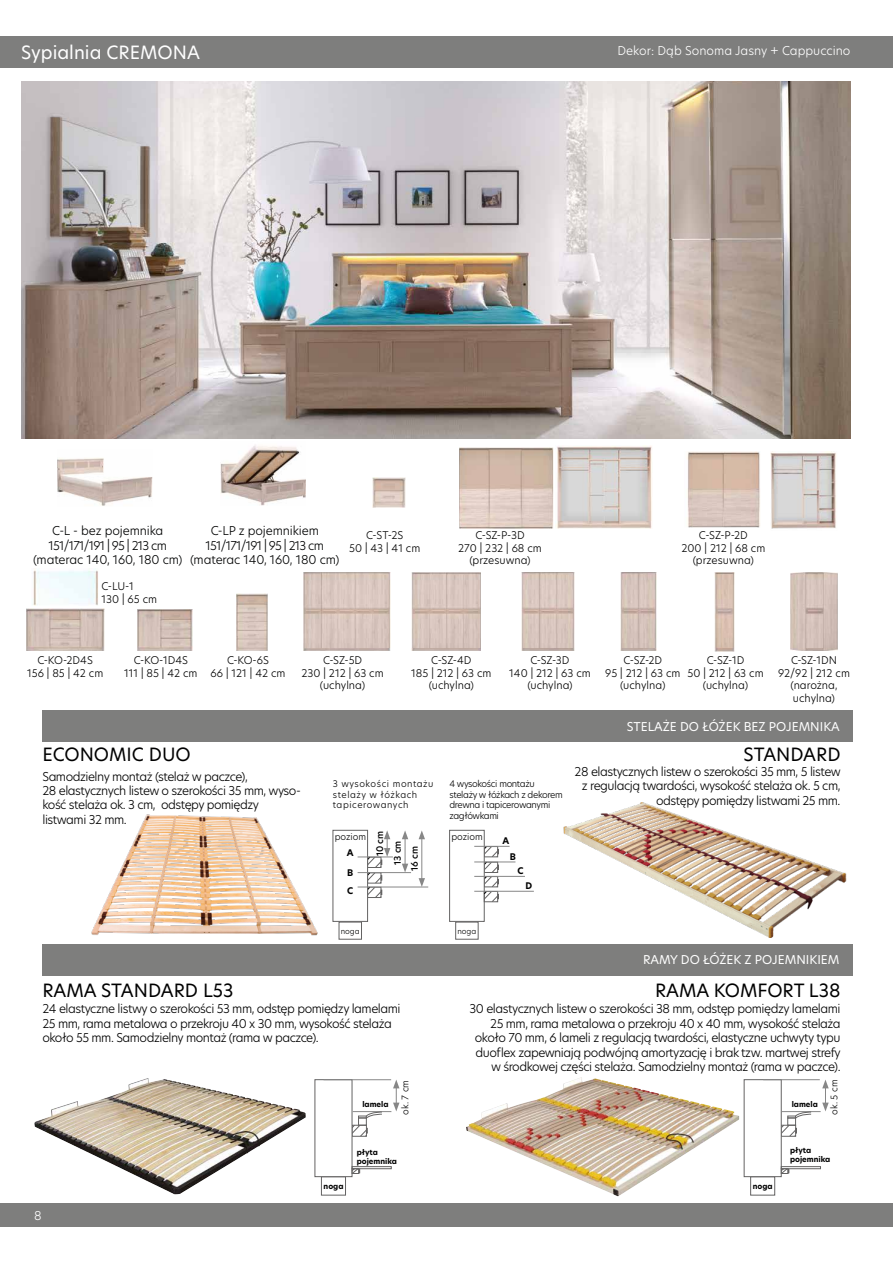
<style>
.page{position:relative;width:893px;height:1263px;background:#fff}
.page>*{position:absolute;margin:0;border:0;box-sizing:border-box;transform-origin:0 0}
.t1{font:18px "New Hero";color:#000}
.t2{font:18px "New Hero";color:#fff}
.t3{font:300 12px/14.4px "New Hero";letter-spacing:-.04em;color:#000}
.t4{font:300 12px/14.4px "New Hero";letter-spacing:-.01em;color:#010202;text-align:center}
.t5{font:12px "New Hero";color:#fff}
.t6{font:300 12px "New Hero";color:#fff}
.t7{font:300 10.5px/12.6px "New Hero";color:#000;text-align:center}
.t8{font:300 9px/10.8px "New Hero";letter-spacing:-.04em;color:#000}
.t9{font:300 9px/10.8px "New Hero";letter-spacing:.06em;color:#000}
.t10{font:500 9px/17.9px "New Hero";color:#000}
.t11{font:700 9px/18.6px "New Hero";color:#000}
.t12{font:700 7.5px/9px "New Hero";color:#000}
.t13{font:300 7.5px "New Hero";color:#000}
</style>
<div class="page">
<div style="left:0;top:1203px;width:893px;height:24px;background:#7e7e7d"></div>
<img style="left:466px;top:1077px;width:273px;height:119px">
<img style="left:34px;top:1078px;width:272px;height:116px">
<img style="left:563px;top:802px;width:283px;height:136px">
<img style="left:92px;top:814px;width:226px;height:122px">
<img style="left:32px;top:569px;width:66px;height:37px">
<div style="left:0;top:36px;width:893px;height:31px;background:#7e7e7d"></div>
<div style="left:42px;top:710px;width:811px;height:32px;background:#7e7e7d"></div>
<div style="left:42px;top:944px;width:811px;height:31px;background:#7e7e7d"></div>
<img style="left:21px;top:81px;width:829px;height:357px">
<img style="left:221px;top:445px;width:85px;height:60px">
<img style="left:57px;top:458px;width:95px;height:48px">
<img style="left:373px;top:477px;width:32px;height:30px">
<img style="left:137px;top:609px;width:55px;height:42px">
<img style="left:687px;top:452px;width:73px;height:75px">
<img style="left:459px;top:448px;width:94px;height:80px">
<img style="left:236px;top:594px;width:32px;height:57px">
<img style="left:26px;top:609px;width:78px;height:42px">
<img style="left:303px;top:572px;width:87px;height:79px">
<img style="left:412px;top:572px;width:69px;height:79px">
<img style="left:522px;top:572px;width:52px;height:79px">
<img style="left:620px;top:572px;width:36px;height:79px">
<img style="left:715px;top:572px;width:19px;height:79px">
<img style="left:790px;top:572px;width:48px;height:79px">
<img style="left:556px;top:446px;width:96px;height:82px">
<img style="left:770px;top:452px;width:66px;height:77px">
<div style="left:321px;top:1176px;width:25px;height:19px;border:1px solid #646363"></div>
<svg style="left:352px;top:1125px;width:15px;height:12px"></svg>
<svg style="left:393px;top:1080px;width:6px;height:31px"></svg>
<div style="left:315px;top:1079px;width:37px;height:98px;background:#fff"></div>
<hr style="left:353px;top:1111px;width:38px;height:1px;background:#878787">
<div style="left:358px;top:1118px;width:8px;height:7px;border:1px solid #646363"></div>
<svg style="left:352px;top:1169px;width:8px;height:5px"></svg>
<div style="left:352px;top:1166px;width:39px;height:3px;border:1px solid #646363"></div>
<svg style="left:358px;top:1112px;width:24px;height:6px"></svg>
<hr style="left:323px;top:1079px;width:68px;height:1px;background:#878787">
<div style="left:750px;top:1176px;width:25px;height:19px;border:1px solid #646363"></div>
<svg style="left:781px;top:1125px;width:16px;height:12px"></svg>
<svg style="left:822px;top:1080px;width:7px;height:31px"></svg>
<div style="left:744px;top:1079px;width:37px;height:98px;background:#fff;border:1px solid #646363"></div>
<hr style="left:782px;top:1111px;width:39px;height:1px;background:#878787">
<div style="left:788px;top:1118px;width:8px;height:7px;border:1px solid #646363"></div>
<svg style="left:781px;top:1169px;width:8px;height:5px"></svg>
<div style="left:781px;top:1166px;width:40px;height:3px;border:1px solid #646363"></div>
<svg style="left:788px;top:1112px;width:23px;height:6px"></svg>
<hr style="left:763px;top:1079px;width:57px;height:1px;background:#878787">
<svg style="left:368px;top:830px;width:22px;height:68px"></svg>
<svg style="left:402px;top:830px;width:6px;height:42px"></svg>
<hr style="left:422px;top:837px;width:1px;height:43px;background:#878787">
<svg style="left:419px;top:830px;width:6px;height:9px"></svg>
<svg style="left:419px;top:878px;width:6px;height:9px"></svg>
<div style="left:333px;top:830px;width:35px;height:91px;background:#fff;border:1px solid #646363"></div>
<hr style="left:358px;top:857px;width:35px;height:1px;background:#878787">
<hr style="left:358px;top:872px;width:53px;height:1px;background:#878787">
<hr style="left:358px;top:887px;width:70px;height:1px;background:#878787">
<div style="left:449px;top:830px;width:35px;height:91px;background:#fff;border:1px solid #646363"></div>
<hr style="left:474px;top:846px;width:36px;height:1px;background:#878787">
<hr style="left:474px;top:862px;width:41px;height:1px;background:#878787">
<hr style="left:474px;top:876px;width:51px;height:1px;background:#878787">
<svg style="left:484px;top:846px;width:15px;height:56px"></svg>
<hr style="left:474px;top:891px;width:60px;height:1px;background:#878787">
<h1 class="t2" style="left:21px;top:40px;width:180px">Sypialnia CREMONA</h1>
<p class="t6" style="left:617px;top:43px;width:234px">Dekor: Dąb Sonoma Jasny + Cappuccino</p>
<p class="t4" style="left:33px;top:523px;width:151px">C-L - bez pojemnika<br>151/171/191 | 95 | 213 cm (materac 140, 160, 180 cm)</p>
<p class="t4" style="left:190px;top:523px;width:151px">C-LP z pojemnikiem<br>151/171/191 | 95 | 213 cm (materac 140, 160, 180 cm)</p>
<p class="t7" style="left:102px;top:580px;width:57px;text-align:left">C-LU-1<br>130 | 65 cm</p>
<p class="t7" style="left:349px;top:528px;width:73px">C-ST-2S<br>50 | 43 | 41 cm</p>
<p class="t7" style="left:458px;top:528px;width:85px">C-SZ-P-3D<br>270 | 232 | 68 cm (przesuwna)</p>
<p class="t7" style="left:681px;top:528px;width:85px">C-SZ-P-2D<br>200 | 212 | 68 cm (przesuwna)</p>
<p class="t7" style="left:27px;top:654px;width:78px">C-KO-2D4S<br>156 | 85 | 42 cm</p>
<p class="t7" style="left:124px;top:654px;width:75px">C-KO-1D4S<br>111 | 85 | 42 cm</p>
<p class="t7" style="left:211px;top:654px;width:76px">C-KO-6S<br>66 | 121 | 42 cm</p>
<p class="t7" style="left:302px;top:654px;width:84px">C-SZ-5D<br>230 | 212 | 63 cm (uchylna)</p>
<p class="t7" style="left:411px;top:654px;width:82px">C-SZ-4D<br>185 | 212 | 63 cm (uchylna)</p>
<p class="t7" style="left:509px;top:654px;width:83px">C-SZ-3D<br>140 | 212 | 63 cm (uchylna)</p>
<p class="t7" style="left:605px;top:654px;width:77px">C-SZ-2D<br>95 | 212 | 63 cm (uchylna)</p>
<p class="t7" style="left:687px;top:654px;width:78px">C-SZ-1D<br>50 | 212 | 63 cm (uchylna)</p>
<p class="t7" style="left:778px;top:654px;width:73px">C-SZ-1DN<br>92/92 | 212 cm (narożna, uchylna)</p>
<p class="t5" style="left:627px;top:718px;width:215px">STELAŻE DO ŁÓŻEK BEZ POJEMNIKA</p>
<h1 class="t1" style="left:42px;top:742px;width:150px">ECONOMIC DUO</h1>
<h1 class="t1" style="left:744px;top:742px;width:98px">STANDARD</h1>
<p class="t3" style="left:42px;top:769px;width:260px">Samodzielny montaż (stelaż w paczce),<br>28 elastycznych listew o szerokości 35 mm, wyso&shy;kość stelaża ok. 3 cm, odstępy pomiędzy listwami 32 mm.</p>
<p class="t9" style="left:333px;top:778px;width:102px">3 wysokości montażu stelaży w łóżkach tapicerowanych</p>
<p class="t8" style="left:449px;top:778px;width:115px">4 wysokości montażu stelaży w łóżkach z dekorem drewna i tapicerowanymi zagłówkami</p>
<p class="t8" style="left:335px;top:831px;width:33px">poziom</p>
<p class="t11" style="left:347px;top:843px;width:8px">A</p>
<p class="t11" style="left:347px;top:863px;width:8px">B<br>C</p>
<p class="t10" style="left:371px;top:865px;width:36px;text-indent:9px;rotate:-90deg">10 cm<br>13 cm</p>
<p class="t10" style="left:405px;top:871px;width:26px;rotate:-90deg">16 cm</p>
<p class="t8" style="left:451px;top:831px;width:33px">poziom</p>
<p class="t11" style="left:502px;top:832px;width:8px">A</p>
<p class="t11" style="left:510px;top:847px;width:8px">B</p>
<p class="t11" style="left:518px;top:862px;width:8px">C</p>
<p class="t11" style="left:526px;top:876px;width:8px">D</p>
<p class="t3" style="left:575px;top:764px;width:268px;text-align:right">28 elastycznych listew o szerokości 35 mm, 5 listew z regulacją twardości, wysokość stelaża ok. 5 cm, odstępy pomiędzy listwami 25 mm.</p>
<p class="t13" style="left:341px;top:926px;width:20px">noga</p>
<p class="t13" style="left:457px;top:926px;width:20px">noga</p>
<p class="t5" style="left:643px;top:952px;width:198px">RAMY DO ŁÓŻEK Z POJEMNIKIEM</p>
<h1 class="t1" style="left:42px;top:978px;width:193px">RAMA STANDARD L53</h1>
<h1 class="t1" style="left:655px;top:978px;width:187px">RAMA KOMFORT L38</h1>
<p class="t3" style="left:42px;top:1001px;width:360px">24 elastyczne listwy o szerokości 53 mm, odstęp pomiędzy lamelami<br>25 mm, rama metalowa o przekroju 40 x 30 mm, wysokość stelaża około 55 mm. Samodzielny montaż (rama w paczce).</p>
<p class="t3" style="left:470px;top:1001px;width:373px;text-align:right">30 elastycznych listew o szerokości 38 mm, odstęp pomiędzy lamelami 25 mm, rama metalowa o przekroju 40 x 40 mm, wysokość stelaża około 70 mm, 6 lameli z regulacją twardości, elastyczne uchwyty typu duoflex zapewniają podwójną amortyzację i brak tzw. martwej strefy w środkowej części stelaża. Samodzielny montaż (rama w paczce).</p>
<p class="t6" style="left:34px;top:1207px;width:9px">8</p>
<p class="t12" style="left:324px;top:1182px;width:21px">noga</p>
<p class="t12" style="left:362px;top:1100px;width:28px">lamela</p>
<p class="t8" style="left:399px;top:1115px;width:36px;rotate:-90deg">ok. 7 cm</p>
<p class="t12" style="left:357px;top:1148px;width:42px">płyta pojemnika</p>
<p class="t12" style="left:753px;top:1182px;width:21px">noga</p>
<p class="t8" style="left:829px;top:1115px;width:37px;rotate:-90deg">ok. 5 cm</p>
<p class="t12" style="left:792px;top:1100px;width:28px">lamela</p>
<p class="t12" style="left:790px;top:1145px;width:42px">płyta pojemnika</p>
</div>
